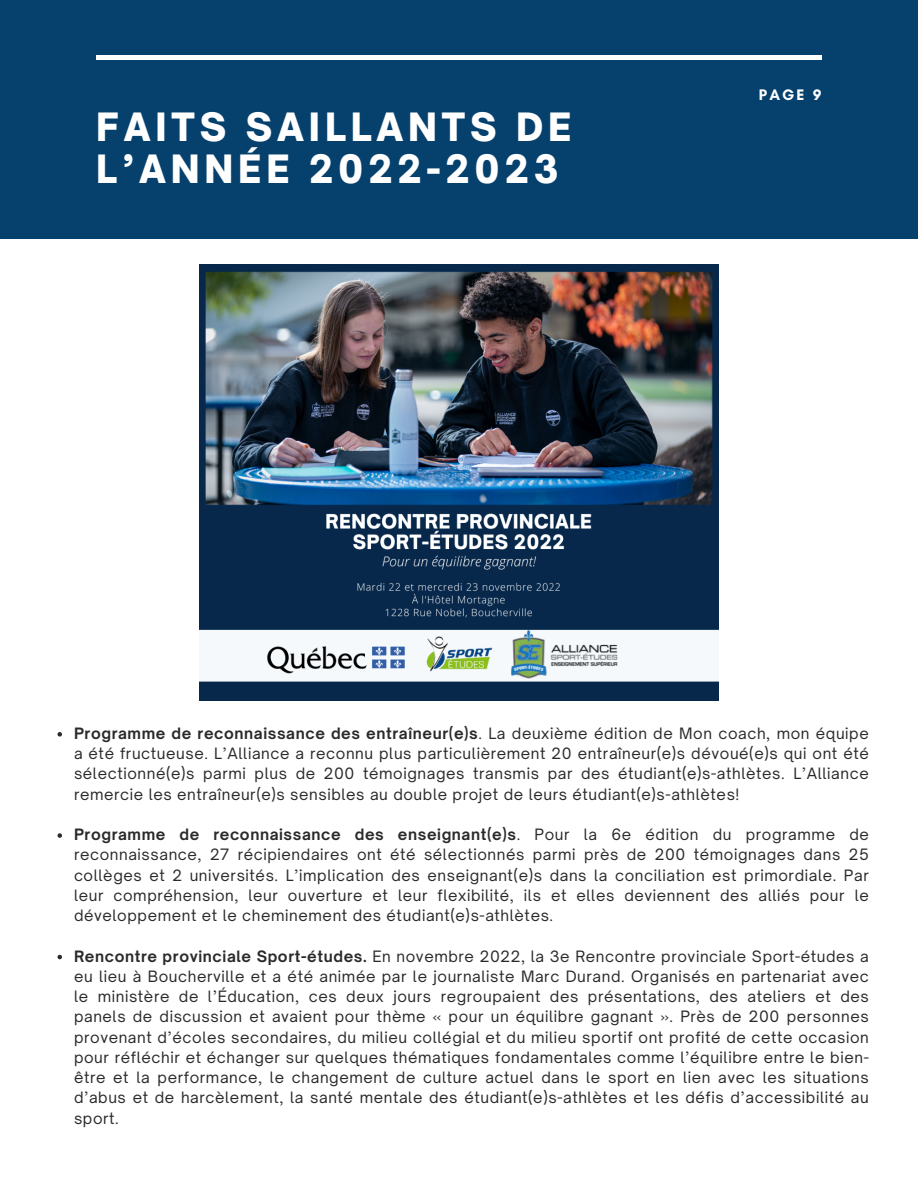
<style>
.page{position:relative;width:918px;height:1188px;background:#fff}
.page>*{position:absolute;margin:0;border:0;box-sizing:border-box;transform-origin:0 0}
.t1{font:900 37.35px/41.7px "Open Sauce One";letter-spacing:.13em;color:#fff}
.t2{font:700 15.6px "Glacial Indifference";color:#fff}
.t3{font:15px/20.2px "Open Sauce One";letter-spacing:.04em;color:#2a2a2a;text-align:justify}
.s1{font-weight:700}
</style>
<div class="page">
<div style="left:0;top:0;width:918px;height:238px;background:#06416d"></div>
<div style="left:96px;top:55px;width:726px;height:5px;background:#fff"></div>
<img style="left:199px;top:265px;width:519px;height:435px">
<svg style="left:58px;top:732px;width:4px;height:5px"></svg>
<svg style="left:58px;top:833px;width:4px;height:5px"></svg>
<svg style="left:58px;top:955px;width:4px;height:4px"></svg>
<p class="t1" style="left:96px;top:106px;width:477px">FAITS SAILLANTS DE<br>L’ANNÉE 2022-2023</p>
<p class="t2" style="left:759px;top:85px;width:64px">PAGE 9</p>
<p class="t3" style="left:74px;top:723px;width:796px"><span class="s1">Programme de reconnaissance des entraîneur(e)s</span>. La deuxième édition de Mon coach, mon équipe a été fructueuse. L’Alliance a reconnu plus particulièrement 20 entraîneur(e)s dévoué(e)s qui ont été sélectionné(e)s parmi plus de 200 témoignages transmis par des étudiant(e)s-athlètes. L’Alliance remercie les entraîneur(e)s sensibles au double projet de leurs étudiant(e)s-athlètes!</p>
<p class="t3" style="left:74px;top:824px;width:796px"><span class="s1">Programme de reconnaissance des enseignant(e)s</span>. Pour la 6e édition du programme de reconnaissance, 27 récipiendaires ont été sélectionnés parmi près de 200 témoignages dans 25 collèges et 2 universités. L’implication des enseignant(e)s dans la conciliation est primordiale. Par leur compréhension, leur ouverture et leur flexibilité, ils et elles deviennent des alliés pour le développement et le cheminement des étudiant(e)s-athlètes.</p>
<p class="t3" style="left:74px;top:946px;width:796px"><span class="s1">Rencontre provinciale Sport-études.</span> En novembre 2022, la 3e Rencontre provinciale Sport-études a eu lieu à Boucherville et a été animée par le journaliste Marc Durand. Organisés en partenariat avec le ministère de l’Éducation, ces deux jours regroupaient des présentations, des ateliers et des panels de discussion et avaient pour thème « pour un équilibre gagnant ». Près de 200 personnes provenant d’écoles secondaires, du milieu collégial et du milieu sportif ont profité de cette occasion pour réfléchir et échanger sur quelques thématiques fondamentales comme l’équilibre entre le bien&shy;être et la performance, le changement de culture actuel dans le sport en lien avec les situations d’abus et de harcèlement, la santé mentale des étudiant(e)s-athlètes et les défis d’accessibilité au sport.</p>
</div>
